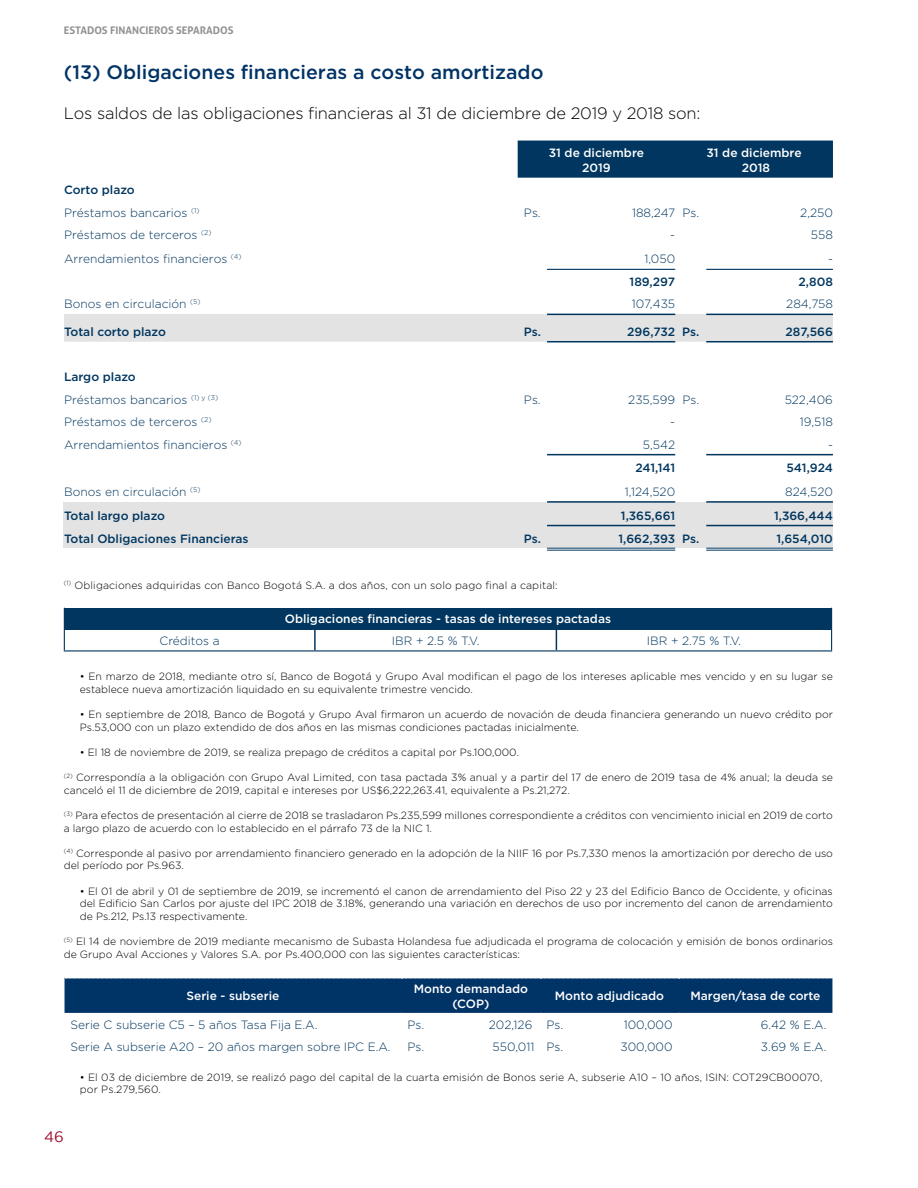
<style>
.page{position:relative;width:918px;height:1188px;background:#fff}
.page>*{position:absolute;margin:0;border:0;box-sizing:border-box;transform-origin:0 0}
.t1{font:500 19.5px "Gotham";color:#036}
.t2{font:300 16.5px "Gotham";letter-spacing:-.01em;color:#000}
.t3{font:15px "Gotham";color:#9b0c2a}
.t4{font:300 12px/22.5px "Gotham";color:#00365f}
.t5{font:500 12px/14.4px "Gotham";color:#fff;text-align:center}
.t6{font:500 12px "Gotham";color:#00365f}
.t7{font:300 10.5px/12.6px "Gotham";color:#000}
.t8{font:700 10.5px "Aller";color:#929292}
.s1{font-weight:500}
</style>
<div class="page">
<div style="left:64px;top:502px;width:769px;height:45px;background:#e3e3e3"></div>
<div style="left:64px;top:315px;width:769px;height:29px;background:#e3e3e3"></div>
<div style="left:518px;top:141px;width:315px;height:37px;background:#00365f"></div>
<svg style="left:64px;top:342px;width:769px;height:2px;background:#eaeef1"></svg>
<hr style="left:547px;top:269px;width:128px;height:1px;background:#00365f">
<hr style="left:706px;top:269px;width:127px;height:1px;background:#00365f">
<hr style="left:547px;top:314px;width:128px;height:1px;background:#00365f">
<hr style="left:706px;top:314px;width:127px;height:1px;background:#00365f">
<hr style="left:547px;top:341px;width:128px;height:1px;background:#00365f">
<hr style="left:706px;top:341px;width:127px;height:1px;background:#00365f">
<hr style="left:547px;top:454px;width:128px;height:1px;background:#00365f">
<hr style="left:706px;top:454px;width:127px;height:1px;background:#00365f">
<hr style="left:547px;top:501px;width:128px;height:2px;background:#00365f">
<hr style="left:706px;top:501px;width:127px;height:2px;background:#00365f">
<hr style="left:547px;top:525px;width:128px;height:1px;background:#00365f">
<hr style="left:547px;top:548px;width:128px;height:1px;background:#00365f">
<hr style="left:547px;top:550px;width:128px;height:1px;background:#00365f">
<hr style="left:706px;top:525px;width:127px;height:1px;background:#00365f">
<hr style="left:706px;top:548px;width:127px;height:1px;background:#00365f">
<hr style="left:706px;top:550px;width:127px;height:1px;background:#00365f">
<div style="left:64px;top:608px;width:768px;height:21px;background:#00365f"></div>
<hr style="left:314px;top:629px;width:2px;height:21px;background:#00365f">
<svg style="left:556px;top:629px;width:1px;height:21px"></svg>
<hr style="left:64px;top:650px;width:251px;height:2px;background:#00365f">
<hr style="left:315px;top:650px;width:241px;height:2px;background:#00365f">
<hr style="left:556px;top:650px;width:276px;height:2px;background:#00365f">
<svg style="left:64px;top:629px;width:1px;height:21px"></svg>
<svg style="left:831px;top:629px;width:1px;height:21px"></svg>
<div style="left:65px;top:978px;width:768px;height:35px;background:#036"></div>
<p class="t8" style="left:64px;top:24px;width:171px">ESTADOS FINANCIEROS SEPARADOS</p>
<h1 class="t1" style="left:64px;top:60px;width:481px">(13) Obligaciones financieras a costo amortizado</h1>
<h2 class="t2" style="left:64px;top:103px;width:638px">Los saldos de las obligaciones financieras al 31 de diciembre de 2019 y 2018 son:</h2>
<p class="t5" style="left:549px;top:146px;width:97px">31 de diciembre<br>2019</p>
<p class="t5" style="left:707px;top:146px;width:97px">31 de diciembre<br>2018</p>
<p class="t4" style="left:64px;top:178px;width:137px"><span class="s1">Corto plazo<br></span>Préstamos bancarios <sup>(1)</sup></p>
<p class="t4" style="left:524px;top:201px;width:18px">Ps.</p>
<p class="t4" style="left:632px;top:201px;width:69px">188,247 Ps.</p>
<p class="t4" style="left:800px;top:201px;width:34px">2,250</p>
<p class="t4" style="left:64px;top:223px;width:149px">Préstamos de terceros <sup>(2)</sup></p>
<p class="t4" style="left:670px;top:223px;width:6px">-</p>
<p class="t4" style="left:811px;top:223px;width:24px">558</p>
<p class="t4" style="left:64px;top:248px;width:179px">Arrendamientos financieros <sup>(4)</sup></p>
<p class="t4" style="left:644px;top:248px;width:32px">1,050</p>
<p class="t4" style="left:828px;top:248px;width:6px">-</p>
<p class="t6" style="left:630px;top:274px;width:47px">189,297</p>
<p class="t6" style="left:799px;top:274px;width:36px">2,808</p>
<p class="t4" style="left:64px;top:293px;width:138px">Bonos en circulación <sup>(5)</sup></p>
<p class="t4" style="left:632px;top:293px;width:45px">107,435</p>
<p class="t4" style="left:786px;top:293px;width:48px">284,758</p>
<p class="t6" style="left:64px;top:324px;width:103px">Total corto plazo</p>
<p class="t6" style="left:524px;top:324px;width:19px">Ps.</p>
<p class="t6" style="left:627px;top:324px;width:74px">296,732 Ps.</p>
<p class="t6" style="left:786px;top:324px;width:49px">287,566</p>
<p class="t4" style="left:64px;top:365px;width:156px"><span class="s1">Largo plazo<br></span>Préstamos bancarios <sup>(1)</sup> <sup>y</sup> <sup>(3)</sup></p>
<p class="t4" style="left:524px;top:388px;width:18px">Ps.</p>
<p class="t4" style="left:628px;top:388px;width:72px">235,599 Ps.</p>
<p class="t4" style="left:785px;top:388px;width:50px">522,406</p>
<p class="t4" style="left:64px;top:410px;width:149px">Préstamos de terceros <sup>(2)</sup></p>
<p class="t4" style="left:670px;top:410px;width:6px">-</p>
<p class="t4" style="left:800px;top:410px;width:35px">19,518</p>
<p class="t4" style="left:64px;top:433px;width:179px">Arrendamientos financieros <sup>(4)</sup></p>
<p class="t4" style="left:643px;top:433px;width:34px">5,542</p>
<p class="t4" style="left:828px;top:433px;width:6px">-</p>
<p class="t6" style="left:635px;top:460px;width:41px">241,141</p>
<p class="t6" style="left:787px;top:460px;width:48px">541,924</p>
<p class="t4" style="left:64px;top:480px;width:138px">Bonos en circulación <sup>(5)</sup></p>
<p class="t4" style="left:625px;top:480px;width:52px">1,124,520</p>
<p class="t4" style="left:785px;top:480px;width:49px">824,520</p>
<p class="t6" style="left:64px;top:507px;width:103px">Total largo plazo</p>
<p class="t6" style="left:621px;top:507px;width:56px">1,365,661</p>
<p class="t6" style="left:774px;top:507px;width:60px">1,366,444</p>
<p class="t6" style="left:64px;top:531px;width:186px">Total Obligaciones Financieras</p>
<p class="t6" style="left:524px;top:531px;width:19px">Ps.</p>
<p class="t6" style="left:618px;top:531px;width:82px">1,662,393 Ps.</p>
<p class="t6" style="left:776px;top:531px;width:58px">1,654,010</p>
<p class="t7" style="left:64px;top:578px;width:495px"><sup>(1)</sup> Obligaciones adquiridas con Banco Bogotá S.A. a dos años, con un solo pago final a capital:</p>
<p class="t5" style="left:285px;top:612px;width:328px">Obligaciones financieras - tasas de intereses pactadas</p>
<p class="t4" style="left:160px;top:629px;width:62px">Créditos a</p>
<p class="t4" style="left:392px;top:629px;width:89px">IBR + 2.5 % T.V.</p>
<p class="t4" style="left:647px;top:629px;width:96px">IBR + 2.75 % T.V.</p>
<p class="t7" style="left:80px;top:670px;width:755px">• En marzo de 2018, mediante otro sí, Banco de Bogotá y Grupo Aval modifican el pago de los intereses aplicable mes vencido y en su lugar se establece nueva amortización liquidado en su equivalente trimestre vencido.</p>
<p class="t7" style="left:80px;top:708px;width:755px">• En septiembre de 2018, Banco de Bogotá y Grupo Aval firmaron un acuerdo de novación de deuda financiera generando un nuevo crédito por<br>Ps.53,000 con un plazo extendido de dos años en las mismas condiciones pactadas inicialmente.</p>
<p class="t7" style="left:80px;top:746px;width:441px">• El 18 de noviembre de 2019, se realiza prepago de créditos a capital por Ps.100,000.</p>
<p class="t7" style="left:64px;top:771px;width:771px"><sup>(2)</sup> Correspondía a la obligación con Grupo Aval Limited, con tasa pactada 3% anual y a partir del 17 de enero de 2019 tasa de 4% anual; la deuda se canceló el 11 de diciembre de 2019, capital e intereses por US$6,222,263.41, equivalente a Ps.21,272.</p>
<p class="t7" style="left:64px;top:809px;width:771px"><sup>(3)</sup> Para efectos de presentación al cierre de 2018 se trasladaron Ps.235,599 millones correspondiente a créditos con vencimiento inicial en 2019 de corto a largo plazo de acuerdo con lo establecido en el párrafo 73 de la NIC 1.</p>
<p class="t7" style="left:64px;top:847px;width:771px"><sup>(4)</sup> Corresponde al pasivo por arrendamiento financiero generado en la adopción de la NIIF 16 por Ps.7,330 menos la amortización por derecho de uso del período por Ps.963.</p>
<p class="t7" style="left:80px;top:884px;width:755px;text-align:justify">• El 01 de abril y 01 de septiembre de 2019, se incrementó el canon de arrendamiento del Piso 22 y 23 del Edificio Banco de Occidente, y oficinas del Edificio San Carlos por ajuste del IPC 2018 de 3.18%, generando una variación en derechos de uso por incremento del canon de arrendamiento de Ps.212, Ps.13 respectivamente.</p>
<p class="t7" style="left:64px;top:935px;width:771px"><sup>(5)</sup> El 14 de noviembre de 2019 mediante mecanismo de Subasta Holandesa fue adjudicada el programa de colocación y emisión de bonos ordinarios de Grupo Aval Acciones y Valores S.A. por Ps.400,000 con las siguientes características:</p>
<p class="t5" style="left:186px;top:989px;width:95px">Serie - subserie</p>
<p class="t5" style="left:414px;top:982px;width:116px">Monto demandado (COP)</p>
<p class="t5" style="left:555px;top:989px;width:111px">Monto adjudicado</p>
<p class="t5" style="left:691px;top:989px;width:132px">Margen/tasa de corte</p>
<p class="t4" style="left:71px;top:1013px;width:249px">Serie C subserie C5 – 5 años Tasa Fija E.A.</p>
<p class="t4" style="left:407px;top:1013px;width:18px">Ps.</p>
<p class="t4" style="left:489px;top:1013px;width:76px">202,126 Ps.</p>
<p class="t4" style="left:624px;top:1013px;width:50px">100,000</p>
<p class="t4" style="left:761px;top:1013px;width:67px">6.42 % E.A.</p>
<p class="t4" style="left:71px;top:1035px;width:322px">Serie A subserie A20 – 20 años margen sobre IPC E.A.</p>
<p class="t4" style="left:407px;top:1035px;width:18px">Ps.</p>
<p class="t4" style="left:493px;top:1035px;width:72px">550,011 Ps.</p>
<p class="t4" style="left:620px;top:1035px;width:54px">300,000</p>
<p class="t4" style="left:761px;top:1035px;width:67px">3.69 % E.A.</p>
<p class="t7" style="left:80px;top:1070px;width:744px">• El 03 de diciembre de 2019, se realizó pago del capital de la cuarta emisión de Bonos serie A, subserie A10 – 10 años, ISIN: COT29CB00070, por Ps.279,560.</p>
<h3 class="t3" style="left:44px;top:1128px;width:21px">46</h3>
</div>
